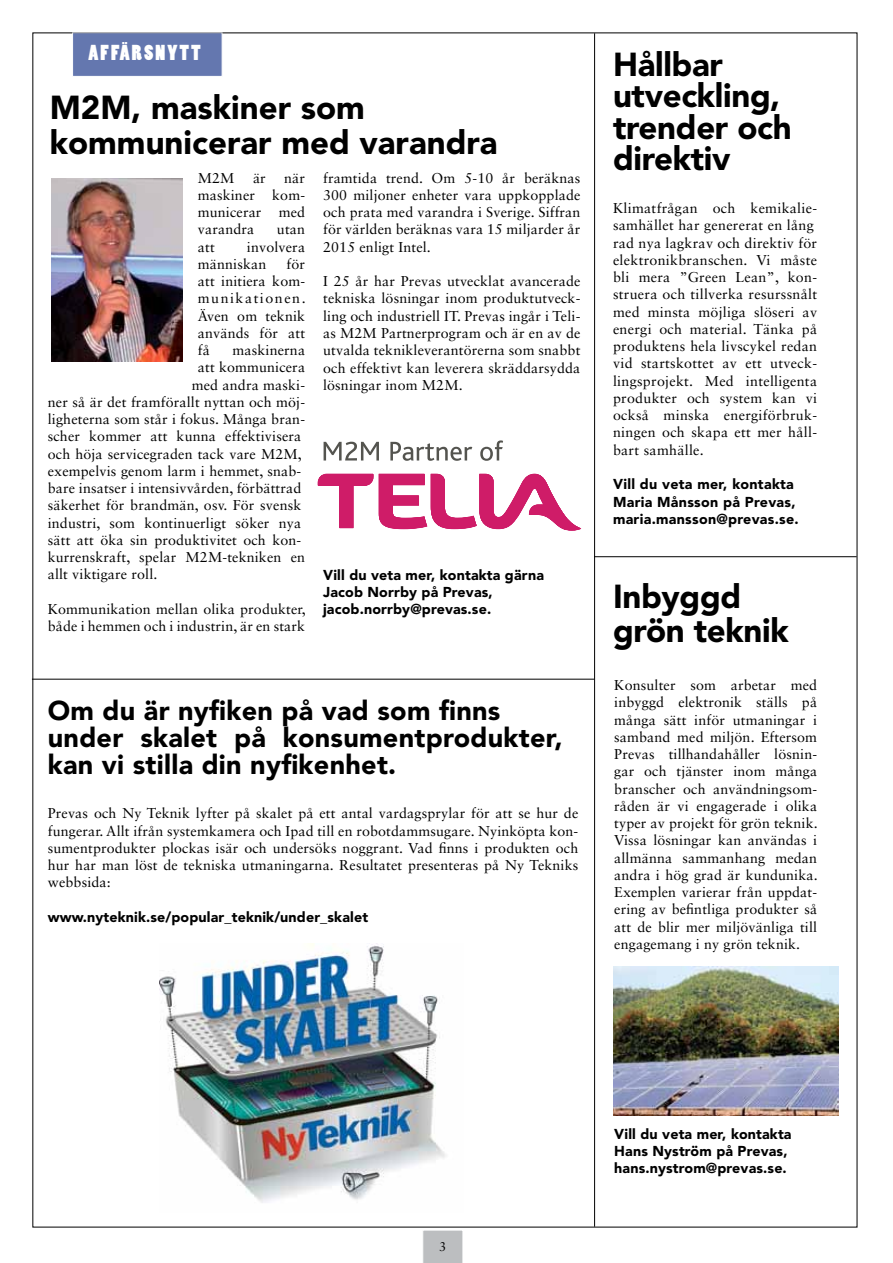
<style>
.page{position:relative;width:893px;height:1263px;background:#fff}
.page>*{position:absolute;margin:0;border:0;box-sizing:border-box;transform-origin:0 0}
.t1{font:900 33px/31.5px "Avenir LT Std";letter-spacing:-.01em;color:#000}
.t2{font:900 27px/27px "Avenir LT Std";letter-spacing:.01em;color:#000}
.t3{font:20.25px "Poplar Std";letter-spacing:.1em;color:#fff}
.t4{font:14.25px/17.2px "Sabon LT Std";letter-spacing:.01em;color:#000;text-align:justify}
.t5{font:900 14.25px/17.2px "Avenir LT Std";letter-spacing:.01em;color:#000}
.t6{font:12.6px "Sabon LT Std";color:#000}
</style>
<div class="page">
<svg style="left:423px;top:1230px;width:40px;height:33px"></svg>
<img style="left:51px;top:179px;width:132px;height:182px">
<div style="left:72px;top:32px;width:151px;height:45px;background:#6477af;border:1px solid #fff"></div>
<hr style="left:594px;top:556px;width:263px;height:1px;background:#000">
<svg style="left:324px;top:442px;width:55px;height:18px"></svg>
<svg style="left:390px;top:442px;width:82px;height:19px"></svg>
<svg style="left:480px;top:440px;width:23px;height:21px"></svg>
<svg style="left:318px;top:474px;width:55px;height:54px"></svg>
<svg style="left:379px;top:474px;width:202px;height:57px"></svg>
<hr style="left:594px;top:33px;width:1px;height:1194px;background:#000">
<hr style="left:32px;top:679px;width:562px;height:1px;background:#000">
<img style="left:160px;top:943px;width:286px;height:260px">
<img style="left:613px;top:967px;width:225px;height:148px">
<h3 class="t3" style="left:89px;top:41px;width:114px">AFFÄRSNYTT</h3>
<h1 class="t1" style="left:50px;top:91px;width:449px;line-height:34.5px">M2M, maskiner som kommunicerar med varandra</h1>
<p class="t4" style="left:198px;top:169px;width:38px">M2M</p>
<p class="t4" style="left:253px;top:169px;width:14px">är</p>
<p class="t4" style="left:198px;top:169px;width:109px;text-indent:86px">när maskiner kom&shy;municerar med varandra</p>
<p class="t4" style="left:277px;top:221px;width:30px">utan</p>
<p class="t4" style="left:198px;top:238px;width:109px;text-indent:49px">involvera människan</p>
<p class="t4" style="left:198px;top:238px;width:18px">att</p>
<p class="t4" style="left:198px;top:255px;width:109px;text-indent:89px">för att initiera kom&shy;munikationen.<br>Även om teknik används för att få</p>
<p class="t4" style="left:233px;top:341px;width:74px">maskinerna</p>
<p class="t4" style="left:198px;top:359px;width:109px">att kommunicera</p>
<p class="t4" style="left:192px;top:376px;width:115px">med andra maski-</p>
<p class="t4" style="left:48px;top:393px;width:259px">ner så är det framförallt nyttan och möj-</p>
<p class="t4" style="left:48px;top:410px;width:259px">ligheterna som står i fokus. Många bran-</p>
<p class="t4" style="left:48px;top:428px;width:255px">scher kommer att kunna effektivisera</p>
<p class="t4" style="left:48px;top:445px;width:256px">och höja servicegraden tack vare M2M,</p>
<p class="t4" style="left:48px;top:462px;width:255px">exempelvis genom larm i hemmet, snab-</p>
<p class="t4" style="left:48px;top:479px;width:255px">bare insatser i intensivvården, förbättrad</p>
<p class="t4" style="left:48px;top:497px;width:255px">säkerhet för brandmän, osv. För svensk</p>
<p class="t4" style="left:48px;top:514px;width:255px">industri, som kontinuerligt söker nya</p>
<p class="t4" style="left:48px;top:531px;width:255px">sätt att öka sin produktivitet och kon-</p>
<p class="t4" style="left:48px;top:548px;width:259px">kurrenskraft, spelar M2M-tekniken en</p>
<p class="t4" style="left:48px;top:566px;width:111px">allt viktigare roll.</p>
<p class="t4" style="left:48px;top:600px;width:259px">Kommunikation mellan olika produkter, både i hemmen och i industrin, är en stark</p>
<p class="t4" style="left:323px;top:169px;width:259px">framtida trend. Om 5-10 år beräknas 300 miljoner enheter vara uppkopplade och prata med varandra i Sverige. Siffran för världen beräknas vara 15 miljarder år 2015 enligt Intel.</p>
<p class="t4" style="left:323px;top:272px;width:259px">I 25 år har Prevas utvecklat avancerade tekniska lösningar inom produktutveck&shy;ling och industriell IT. Prevas ingår i Teli&shy;as M2M Partnerprogram och är en av de utvalda teknikleverantörerna som snabbt och effektivt kan leverera skräddarsydda lösningar inom M2M.</p>
<p class="t5" style="left:323px;top:566px;width:222px">Vill du veta mer, kontakta gärna<br>Jacob Norrby på Prevas, jacob.norrby@prevas.se.</p>
<h2 class="t2" style="left:48px;top:697px;width:516px">Om du är nyfiken på vad som finns under skalet på konsumentprodukter, kan vi stilla din nyfikenhet.</h2>
<p class="t4" style="left:48px;top:804px;width:532px">Prevas och Ny Teknik lyfter på skalet på ett antal vardagsprylar för att se hur de fungerar. Allt ifrån systemkamera och Ipad till en robotdammsugare. Nyinköpta kon&shy;sumentprodukter plockas isär och undersöks noggrant. Vad finns i produkten och hur har man löst de tekniska utmaningarna. Resultatet presenteras på Ny Tekniks webbsida:</p>
<p class="t5" style="left:48px;top:908px;width:322px">www.nyteknik.se/popular_teknik/under_skalet</p>
<h1 class="t1" style="left:613px;top:49px;width:180px">Hållbar utveckling, trender och direktiv</h1>
<p class="t4" style="left:613px;top:199px;width:206px;text-align:left">Klimatfrågan och kemikalie&shy;samhället har genererat en lång rad nya lagkrav och direktiv för elektronikbranschen. Vi måste bli mera ”Green Lean”, kon&shy;struera och tillverka resurssnålt med minsta möjliga slöseri av energi och material. Tänka på produktens hela livscykel redan vid startskottet av ett utveck&shy;lingsprojekt. Med intelligenta produkter och system kan vi också minska energiförbruk&shy;ningen och skapa ett mer håll&shy;bart samhälle.</p>
<p class="t5" style="left:613px;top:476px;width:187px">Vill du veta mer, kontakta<br>Maria Månsson på Prevas, maria.mansson@prevas.se.</p>
<h1 class="t1" style="left:613px;top:579px;width:177px;line-height:34.5px">Inbyggd grön teknik</h1>
<p class="t4" style="left:614px;top:676px;width:205px">Konsulter som arbetar med inbyggd elektronik ställs på många sätt inför utmaningar i samband med miljön. Eftersom Prevas tillhandahåller lösnin&shy;gar och tjänster inom många branscher och användningsom&shy;råden är vi engagerade i olika typer av projekt för grön teknik.<br>Vissa lösningar kan användas i allmänna sammanhang medan andra i hög grad är kundunika.<br>Exemplen varierar från uppdat&shy;ering av befintliga produkter så att de blir mer miljövänliga till engagemang i ny grön teknik.</p>
<p class="t6" style="left:439px;top:1239px;width:9px">3</p>
<p class="t5" style="left:614px;top:1125px;width:179px">Vill du veta mer, kontakta<br>Hans Nyström på Prevas, hans.nystrom@prevas.se.</p>
</div>
